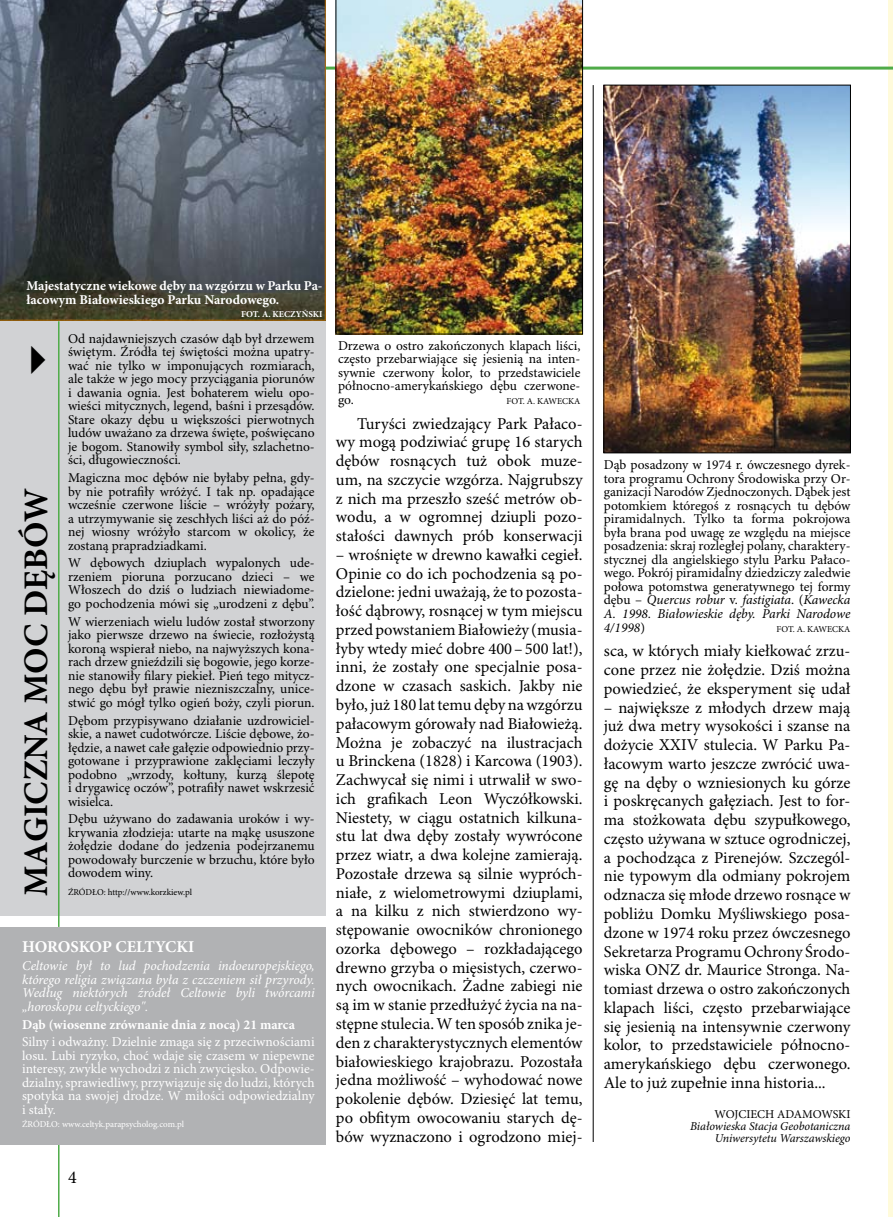
<style>
.page{position:relative;width:893px;height:1217px;background:#fff}
.page>*{position:absolute;margin:0;border:0;box-sizing:border-box;transform-origin:0 0}
.t1{font:700 34.5px "Minion Pro";color:#000}
.t2{font:16.5px/18.8px "Minion Pro";color:#000;text-align:justify}
.t3{font:700 16.5px "Minion Pro";letter-spacing:-.01em;color:#fff}
.t4{font:13.5px/13.5px "Minion Pro";color:#000;text-align:justify}
.t5{font:13.5px/13.5px "Minion Pro";color:#fff;text-align:justify}
.t6{font:italic 13.5px/13.5px "Minion Pro";letter-spacing:-.01em;color:#fff;text-align:justify}
.t7{font:700 13.5px/13.5px "Minion Pro";color:#fff}
.t8{font:italic 12px/12px "Minion Pro";letter-spacing:-.005em;color:#000;text-align:right}
.t9{font:12px "Minion Pro";letter-spacing:-.005em;color:#000}
.t10{font:9px "Minion Pro";letter-spacing:-.005em;color:#000}
.t11{font:9px "Minion Pro";color:#fff}
.t12{font:700 9px "Minion Pro";color:#fff}
.s1{font-style:italic}
</style>
<div class="page">
<div style="left:888px;top:0;width:5px;height:1216px;background:#fffbdb"></div>
<hr style="left:58px;top:926px;width:2px;height:290px;background:#4fab48">
<div style="left:0;top:926px;width:325px;height:218px;background:#b1b2b4"></div>
<div style="left:0;top:319px;width:325px;height:596px;background:#d1d2d4"></div>
<hr style="left:59px;top:67px;width:834px;height:3px;background:#4fab48">
<svg style="left:0;top:0;width:326px;height:320px;background:#4f565d"></svg>
<hr style="left:58px;top:321px;width:2px;height:605px;background:#4fab48">
<hr style="left:593px;top:85px;width:1px;height:1056px;background:#000">
<img style="left:605px;top:87px;width:244px;height:364px">
<div style="left:603px;top:85px;width:248px;height:368px;border:1px solid #000"></div>
<img style="left:336px;top:0;width:247px;height:334px">
<p class="t7" style="left:26px;top:279px;width:298px">Majestatyczne wiekowe dęby na wzgórzu w Parku Pa&shy;łacowym Białowieskiego Parku Narodowego.</p>
<p class="t12" style="left:241px;top:309px;width:83px">FOT. A. KECZYŃSKI</p>
<h1 class="t1" style="left:16px;top:896px;width:410px;rotate:-90deg">MAGICZNA MOC DĘBÓW</h1>
<p class="t4" style="left:68px;top:332px;width:248px">Od najdawniejszych czasów dąb był drzewem świętym. Źródła tej świętości można upatry&shy;wać nie tylko w imponujących rozmiarach, ale także w jego mocy przyciągania piorunów i dawania ognia. Jest bohaterem wielu opo&shy;wieści mitycznych, legend, baśni i przesądów.<br>Stare okazy dębu u większości pierwotnych ludów uważano za drzewa święte, poświęcano je bogom. Stanowiły symbol siły, szlachetno&shy;ści, długowieczności.</p>
<p class="t4" style="left:68px;top:471px;width:248px">Magiczna moc dębów nie byłaby pełna, gdy&shy;by nie potrafiły wróżyć. I tak np. opadające wcześnie czerwone liście – wróżyły pożary, a utrzymywanie się zeschłych liści aż do póź&shy;nej wiosny wróżyło starcom w okolicy, że zostaną prapradziadkami.</p>
<p class="t4" style="left:68px;top:557px;width:248px">W dębowych dziuplach wypalonych ude&shy;rzeniem pioruna porzucano dzieci – we Włoszech do dziś o ludziach niewiadome&shy;go pochodzenia mówi się „urodzeni z dębu”.</p>
<p class="t4" style="left:68px;top:615px;width:248px">W wierzeniach wielu ludów został stworzony jako pierwsze drzewo na świecie, rozłożystą koroną wspierał niebo, na najwyższych kona&shy;rach drzew gnieździli się bogowie, jego korze&shy;nie stanowiły filary piekieł. Pień tego mitycz&shy;nego dębu był prawie niezniszczalny, unice&shy;stwić go mógł tylko ogień boży, czyli piorun.</p>
<p class="t4" style="left:68px;top:714px;width:248px">Dębom przypisywano działanie uzdrowiciel&shy;skie, a nawet cudotwórcze. Liście dębowe, żo&shy;łędzie, a nawet całe gałęzie odpowiednio przy&shy;gotowane i przyprawione zaklęciami leczyły podobno „wrzody, kołtuny, kurzą ślepotę i drygawicę oczów”, potrafiły nawet wskrzesić wisielca.</p>
<p class="t4" style="left:68px;top:812px;width:248px">Dębu używano do zadawania uroków i wy&shy;krywania złodzieja: utarte na mąkę ususzone żołędzie dodane do jedzenia podejrzanemu powodowały burczenie w brzuchu, które było dowodem winy.</p>
<p class="t10" style="left:68px;top:886px;width:125px">ŹRÓDŁO: http://www.korzkiew.pl</p>
<p class="t3" style="left:22px;top:937px;width:174px">HOROSKOP CELTYCKI</p>
<p class="t6" style="left:22px;top:959px;width:294px">Celtowie był to lud pochodzenia indoeuropejskiego, którego religia związana była z czczeniem sił przyrody.<br>Według niektórych źródeł Celtowie byli twórcami „horoskopu celtyckiego".</p>
<p class="t7" style="left:22px;top:1017px;width:275px">Dąb (wiosenne zrównanie dnia z nocą) 21 marca</p>
<p class="t5" style="left:22px;top:1035px;width:294px">Silny i odważny. Dzielnie zmaga się z przeciwnościami losu. Lubi ryzyko, choć wdaje się czasem w niepewne interesy, zwykle wychodzi z nich zwycięsko. Odpowie&shy;dzialny, sprawiedliwy, przywiązuje się do ludzi, których spotyka na swojej drodze. W miłości odpowiedzialny i stały.</p>
<p class="t11" style="left:22px;top:1118px;width:163px">ŹRÓDŁO: www.celtyk.parapsycholog.com.pl</p>
<p class="t4" style="left:338px;top:339px;width:244px">Drzewa o ostro zakończonych klapach liści, często przebarwiające się jesienią na inten&shy;sywnie czerwony kolor, to przedstawiciele północno-amerykańskiego dębu czerwone&shy;go.</p>
<p class="t10" style="left:507px;top:395px;width:75px">FOT. A. KAWECKA</p>
<p class="t2" style="left:336px;top:414px;width:248px;text-indent:21px">Turyści zwiedzający Park Pałaco&shy;wy mogą podziwiać grupę 16 starych dębów rosnących tuż obok muze&shy;um, na szczycie wzgórza. Najgrubszy z nich ma przeszło sześć metrów ob&shy;wodu, a w ogromnej dziupli pozo&shy;stałości dawnych prób konserwacji</p>
<p class="t2" style="left:336px;top:545px;width:248px">– wrośnięte w drewno kawałki cegieł.<br>Opinie co do ich pochodzenia są po&shy;dzielone: jedni uważają, że to pozosta&shy;łość dąbrowy, rosnącej w tym miejscu przed powstaniem Białowieży (musia&shy;łyby wtedy mieć dobre 400–500 lat!), inni, że zostały one specjalnie posa&shy;dzone w czasach saskich. Jakby nie było, już 180 lat temu dęby na wzgórzu pałacowym górowały nad Białowieżą.<br>Można je zobaczyć na ilustracjach u Brinckena (1828) i Karcowa (1903).<br>Zachwycał się nimi i utrwalił w swo&shy;ich grafikach Leon Wyczółkowski.<br>Niestety, w ciągu ostatnich kilkuna&shy;stu lat dwa dęby zostały wywrócone przez wiatr, a dwa kolejne zamierają.<br>Pozostałe drzewa są silnie wypróch&shy;niałe, z wielometrowymi dziuplami, a na kilku z nich stwierdzono wy&shy;stępowanie owocników chronionego ozorka dębowego – rozkładającego drewno grzyba o mięsistych, czerwo&shy;nych owocnikach. Żadne zabiegi nie są im w stanie przedłużyć życia na na&shy;stępne stulecia. W ten sposób znika je&shy;den z charakterystycznych elementów białowieskiego krajobrazu. Pozostała jedna możliwość – wyhodować nowe pokolenie dębów. Dziesięć lat temu, po obfitym owocowaniu starych dę&shy;bów wyznaczono i ogrodzono miej-</p>
<p class="t4" style="left:604px;top:459px;width:248px">Dąb posadzony w 1974 r. ówczesnego dyrek&shy;tora programu Ochrony Środowiska przy Or&shy;ganizacji Narodów Zjednoczonych. Dąbek jest potomkiem któregoś z rosnących tu dębów piramidalnych. Tylko ta forma pokrojowa była brana pod uwagę ze względu na miejsce posadzenia: skraj rozległej polany, charaktery&shy;stycznej dla angielskiego stylu Parku Pałaco&shy;wego. Pokrój piramidalny dziedziczy zaledwie połowa potomstwa generatywnego tej formy dębu – <span class="s1">Quercus robur</span> v. <span class="s1">fastigiata</span>. (<span class="s1">Kawecka A. 1998. Białowieskie dęby. Parki Narodowe 4/1998</span>)</p>
<p class="t10" style="left:777px;top:623px;width:75px">FOT. A. KAWECKA</p>
<p class="t2" style="left:604px;top:642px;width:248px">sca, w których miały kiełkować zrzu&shy;cone przez nie żołędzie. Dziś można powiedzieć, że eksperyment się udał</p>
<p class="t2" style="left:604px;top:698px;width:248px">– największe z młodych drzew mają już dwa metry wysokości i szanse na dożycie XXIV stulecia. W Parku Pa&shy;łacowym warto jeszcze zwrócić uwa&shy;gę na dęby o wzniesionych ku górze i poskręcanych gałęziach. Jest to for&shy;ma stożkowata dębu szypułkowego, często używana w sztuce ogrodniczej, a pochodząca z Pirenejów. Szczegól&shy;nie typowym dla odmiany pokrojem odznacza się młode drzewo rosnące w pobliżu Domku Myśliwskiego posa&shy;dzone w 1974 roku przez ówczesnego Sekretarza Programu Ochrony Środo&shy;wiska ONZ dr. Maurice Stronga. Na&shy;tomiast drzewa o ostro zakończonych klapach liści, często przebarwiające się jesienią na intensywnie czerwony kolor, to przedstawiciele północno&shy;amerykańskiego dębu czerwonego.<br>Ale to już zupełnie inna historia...</p>
<p class="t9" style="left:714px;top:1106px;width:137px">WOJCIECH ADAMOWSKI</p>
<p class="t8" style="left:690px;top:1120px;width:162px">Białowieska Stacja Geobotaniczna<br>Uniwersytetu Warszawskiego</p>
</div>
